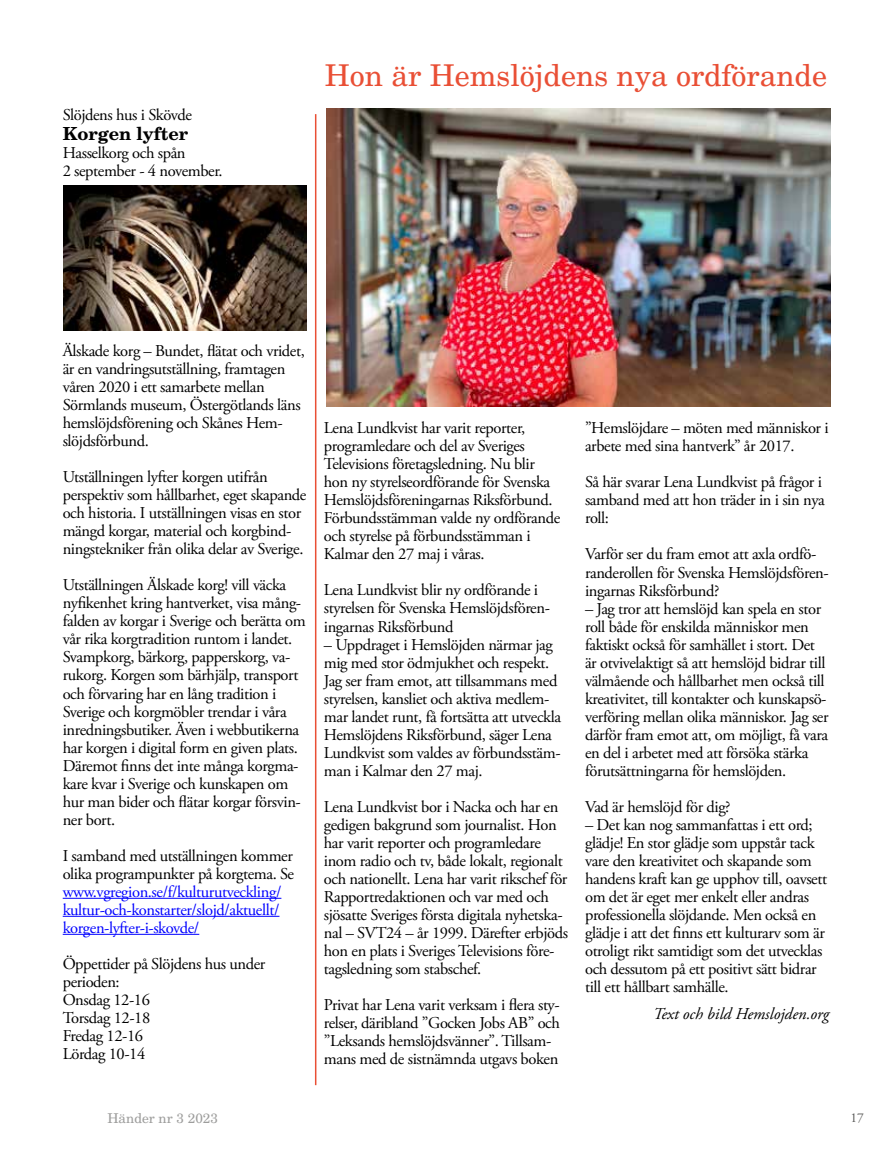
<style>
.page{position:relative;width:893px;height:1149px;background:#fff}
.page>*{position:absolute;margin:0;border:0;box-sizing:border-box;transform-origin:0 0}
.t1{font:30px "New Century Schlbk LT Std";color:#e94f35}
.t2{font:700 18px "New Century Schlbk LT Std";color:#000}
.t3{font:16.5px/18px "Adobe Garamond Pro";letter-spacing:-.025em;color:#000}
.t4{font:16.5px/18px "Adobe Garamond Pro";letter-spacing:-.025em;color:#00f;text-align:justify}
.t5{font:italic 16.5px "Adobe Garamond Pro";color:#000}
.t6{font:13.5px "New Century Schlbk LT Std";color:#9d9d9c}
.t7{font:13.5px "Adobe Garamond Pro";color:#575756}
</style>
<div class="page">
<hr style="left:63px;top:897px;width:218px;height:1px;background:#00f">
<hr style="left:63px;top:915px;width:216px;height:1px;background:#00f">
<hr style="left:63px;top:933px;width:136px;height:1px;background:#00f">
<img style="left:64px;top:186px;width:243px;height:144px">
<img style="left:327px;top:108px;width:503px;height:298px">
<hr style="left:315px;top:114px;width:1px;height:970px;background:#e94f35">
<p class="t3" style="left:63px;top:107px;width:131px">Slöjdens hus i Skövde</p>
<p class="t2" style="left:63px;top:122px;width:127px">Korgen lyfter</p>
<p class="t3" style="left:63px;top:144px;width:161px">Hasselkorg och spån<br>2 september - 4 november.</p>
<h1 class="t1" style="left:325px;top:57px;width:504px">Hon är Hemslöjdens nya ordförande</h1>
<p class="t3" style="left:63px;top:342px;width:244px">Älskade korg – Bundet, flätat och vridet, är en vandringsutställning, framtagen våren 2020 i ett samarbete mellan Sörmlands museum, Östergötlands läns hemslöjdsförening och Skånes Hem&shy;slöjdsförbund.</p>
<p class="t3" style="left:63px;top:468px;width:245px">Utställningen lyfter korgen utifrån perspektiv som hållbarhet, eget skapande och historia. I utställningen visas en stor mängd korgar, material och korgbind&shy;ningstekniker från olika delar av Sverige.</p>
<p class="t3" style="left:63px;top:576px;width:245px">Utställningen Älskade korg! vill väcka nyfikenhet kring hantverket, visa mång&shy;falden av korgar i Sverige och berätta om vår rika korgtradition runtom i landet.<br>Svampkorg, bärkorg, papperskorg, va&shy;rukorg. Korgen som bärhjälp, transport och förvaring har en lång tradition i Sverige och korgmöbler trendar i våra inredningsbutiker. Även i webbutikerna har korgen i digital form en given plats.<br>Däremot finns det inte många korgma&shy;kare kvar i Sverige och kunskapen om hur man bider och flätar korgar försvin&shy;ner bort.</p>
<p class="t3" style="left:63px;top:846px;width:233px">I samband med utställningen kommer olika programpunkter på korgtema. Se</p>
<p class="t4" style="left:63px;top:882px;width:220px">www.vgregion.se/f/kulturutveckling/ kultur-och-konstarter/slojd/aktuellt/ korgen-lyfter-i-skovde/</p>
<p class="t3" style="left:63px;top:954px;width:204px">Öppettider på Slöjdens hus under perioden:<br>Onsdag 12-16<br>Torsdag 12-18<br>Fredag 12-16<br>Lördag 10-14</p>
<p class="t3" style="left:324px;top:419px;width:238px">Lena Lundkvist har varit reporter, programledare och del av Sveriges Televisions företagsledning. Nu blir hon ny styrelseordförande för Svenska Hemslöjdsföreningarnas Riksförbund.<br>Förbundsstämman valde ny ordförande och styrelse på förbundsstämman i Kalmar den 27 maj i våras.</p>
<p class="t3" style="left:324px;top:581px;width:228px">Lena Lundkvist blir ny ordförande i styrelsen för Svenska Hemslöjdsfören&shy;ingarnas Riksförbund</p>
<p class="t3" style="left:324px;top:635px;width:239px">– Uppdraget i Hemslöjden närmar jag mig med stor ödmjukhet och respekt.<br>Jag ser fram emot, att tillsammans med styrelsen, kansliet och aktiva medlem&shy;mar landet runt, få fortsätta att utveckla Hemslöjdens Riksförbund, säger Lena Lundkvist som valdes av förbundsstäm&shy;man i Kalmar den 27 maj.</p>
<p class="t3" style="left:324px;top:797px;width:246px">Lena Lundkvist bor i Nacka och har en gedigen bakgrund som journalist. Hon har varit reporter och programledare inom radio och tv, både lokalt, regionalt och nationellt. Lena har varit rikschef för Rapportredaktionen och var med och sjösatte Sveriges första digitala nyhetska&shy;nal – SVT24 – år 1999. Därefter erbjöds hon en plats i Sveriges Televisions före&shy;tagsledning som stabschef.</p>
<p class="t3" style="left:324px;top:995px;width:238px">Privat har Lena varit verksam i flera sty&shy;relser, däribland ”Gocken Jobs AB” och ”Leksands hemslöjdsvänner”. Tillsam&shy;mans med de sistnämnda utgavs boken</p>
<p class="t3" style="left:585px;top:419px;width:245px">”Hemslöjdare – möten med människor i arbete med sina hantverk” år 2017.</p>
<p class="t3" style="left:585px;top:473px;width:241px">Så här svarar Lena Lundkvist på frågor i samband med att hon träder in i sin nya roll:</p>
<p class="t3" style="left:585px;top:545px;width:245px">Varför ser du fram emot att axla ordfö&shy;randerollen för Svenska Hemslöjdsfören&shy;ingarnas Riksförbund?</p>
<p class="t3" style="left:585px;top:599px;width:245px">– Jag tror att hemslöjd kan spela en stor roll både för enskilda människor men faktiskt också för samhället i stort. Det är otvivelaktigt så att hemslöjd bidrar till välmående och hållbarhet men också till kreativitet, till kontakter och kunskapsö&shy;verföring mellan olika människor. Jag ser därför fram emot att, om möjligt, få vara en del i arbetet med att försöka stärka förutsättningarna för hemslöjden.</p>
<p class="t3" style="left:585px;top:797px;width:147px">Vad är hemslöjd för dig?</p>
<p class="t3" style="left:585px;top:815px;width:244px">– Det kan nog sammanfattas i ett ord; glädje! En stor glädje som uppstår tack vare den kreativitet och skapande som handens kraft kan ge upphov till, oavsett om det är eget mer enkelt eller andras professionella slöjdande. Men också en glädje i att det finns ett kulturarv som är otroligt rikt samtidigt som det utvecklas och dessutom på ett positivt sätt bidrar till ett hållbart samhälle.</p>
<p class="t5" style="left:653px;top:1003px;width:178px">Text och bild Hemslojden.org</p>
<p class="t6" style="left:107px;top:1109px;width:112px">Händer nr 3 2023</p>
<p class="t7" style="left:850px;top:1108px;width:15px">17</p>
</div>
